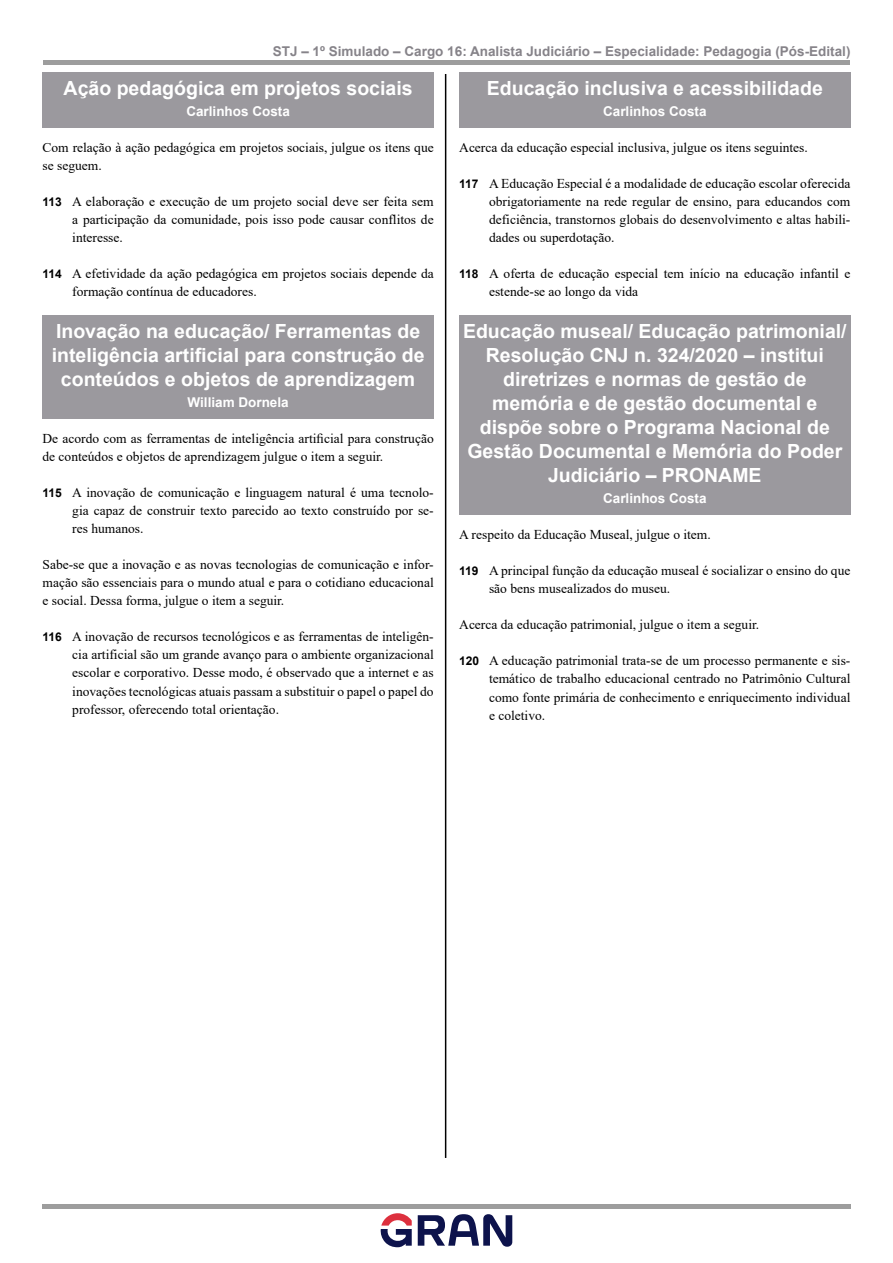
<style>
.page{position:relative;width:893px;height:1263px;background:#fff}
.page>*{position:absolute;margin:0;border:0;box-sizing:border-box;transform-origin:0 0}
.TÍTULO_1_-_PRIMÁRIO__Lei_e_Texto{font:700 19.5px/24px "Arial";color:#fff;text-align:center}
.t1{font:13.5px/18px "Times New Roman";color:#000;text-align:justify}
.t2{font:700 13.5px "Arial";color:#868389}
.TÍTULO_2_-_SECUNDÁRIO{font:700 13.5px "Arial";color:#fff}
.s1{font-family:"Arial";font-weight:700;font-size:12px}
</style>
<div class="page">
<hr style="left:445px;top:74px;width:1px;height:1084px;background:#000">
<div style="left:43px;top:60px;width:807px;height:5px;background:#9d9d9d"></div>
<hr style="left:42px;top:1204px;width:809px;height:4px;background:#9d9d9d">
<svg style="left:381px;top:1213px;width:31px;height:34px"></svg>
<svg style="left:418px;top:1214px;width:94px;height:33px"></svg>
<div style="left:43px;top:73px;width:391px;height:35px;background:#9b999e"></div>
<div style="left:43px;top:98px;width:391px;height:30px;background:#9b999e"></div>
<div style="left:43px;top:316px;width:391px;height:83px;background:#9b999e"></div>
<div style="left:43px;top:389px;width:391px;height:30px;background:#9b999e"></div>
<div style="left:459px;top:73px;width:391px;height:35px;background:#9b999e"></div>
<div style="left:459px;top:98px;width:391px;height:30px;background:#9b999e"></div>
<div style="left:459px;top:316px;width:391px;height:179px;background:#9b999e"></div>
<div style="left:459px;top:485px;width:391px;height:30px;background:#9b999e"></div>
<p class="t2" style="left:273px;top:41px;width:579px">STJ – 1º Simulado – Cargo 16: Analista Judiciário – Especialidade: Pedagogia (Pós-Edital)</p>
<p class="TÍTULO_1_-_PRIMÁRIO__Lei_e_Texto" style="left:64px;top:77px;width:350px">Ação pedagógica em projetos sociais</p>
<p class="TÍTULO_2_-_SECUNDÁRIO" style="left:186px;top:102px;width:105px">Carlinhos Costa</p>
<p class="t1" style="left:43px;top:138px;width:393px">Com relação à ação pedagógica em projetos sociais, julgue os itens que se seguem.</p>
<p class="t1" style="left:72px;top:192px;width:363px;text-indent:-30px"><span class="s1">113</span> A elaboração e execução de um projeto social deve ser feita sem a participação da comunidade, pois isso pode causar conflitos de interesse.</p>
<p class="t1" style="left:72px;top:264px;width:363px;text-indent:-30px"><span class="s1">114</span> A efetividade da ação pedagógica em projetos sociais depende da formação contínua de educadores.</p>
<p class="TÍTULO_1_-_PRIMÁRIO__Lei_e_Texto" style="left:52px;top:320px;width:374px">Inovação na educação/ Ferramentas de inteligência artificial para construção de conteúdos e objetos de aprendizagem</p>
<p class="TÍTULO_2_-_SECUNDÁRIO" style="left:188px;top:393px;width:103px">William Dornela</p>
<p class="t1" style="left:43px;top:429px;width:393px">De acordo com as ferramentas de inteligência artificial para construção de conteúdos e objetos de aprendizagem julgue o item a seguir.</p>
<p class="t1" style="left:72px;top:483px;width:363px;text-indent:-30px"><span class="s1">115</span> A inovação de comunicação e linguagem natural é uma tecnolo&shy;gia capaz de construir texto parecido ao texto construído por se&shy;res humanos.</p>
<p class="t1" style="left:43px;top:555px;width:393px">Sabe-se que a inovação e as novas tecnologias de comunicação e infor&shy;mação são essenciais para o mundo atual e para o cotidiano educacional e social. Dessa forma, julgue o item a seguir.</p>
<p class="t1" style="left:72px;top:627px;width:363px;text-indent:-30px"><span class="s1">116</span> A inovação de recursos tecnológicos e as ferramentas de inteligên&shy;cia artificial são um grande avanço para o ambiente organizacional escolar e corporativo. Desse modo, é observado que a internet e as inovações tecnológicas atuais passam a substituir o papel o papel do professor, oferecendo total orientação.</p>
<p class="TÍTULO_1_-_PRIMÁRIO__Lei_e_Texto" style="left:487px;top:77px;width:338px">Educação inclusiva e acessibilidade</p>
<p class="TÍTULO_2_-_SECUNDÁRIO" style="left:603px;top:102px;width:105px">Carlinhos Costa</p>
<p class="t1" style="left:459px;top:138px;width:350px">Acerca da educação especial inclusiva, julgue os itens seguintes.</p>
<p class="t1" style="left:489px;top:174px;width:363px;text-indent:-30px"><span class="s1">117</span> A Educação Especial é a modalidade de educação escolar oferecida obrigatoriamente na rede regular de ensino, para educandos com deficiência, transtornos globais do desenvolvimento e altas habili&shy;dades ou superdotação.</p>
<p class="t1" style="left:489px;top:264px;width:363px;text-indent:-30px"><span class="s1">118</span> A oferta de educação especial tem início na educação infantil e estende-se ao longo da vida</p>
<p class="TÍTULO_1_-_PRIMÁRIO__Lei_e_Texto" style="left:463px;top:320px;width:385px">Educação museal/ Educação patrimonial/ Resolução CNJ n. 324/2020 – institui diretrizes e normas de gestão de memória e de gestão documental e dispõe sobre o Programa Nacional de Gestão Documental e Memória do Poder Judiciário – PRONAME</p>
<p class="TÍTULO_2_-_SECUNDÁRIO" style="left:603px;top:489px;width:105px">Carlinhos Costa</p>
<p class="t1" style="left:459px;top:525px;width:253px">A respeito da Educação Museal, julgue o item.</p>
<p class="t1" style="left:489px;top:561px;width:363px;text-indent:-30px"><span class="s1">119</span> A principal função da educação museal é socializar o ensino do que são bens musealizados do museu.</p>
<p class="t1" style="left:459px;top:615px;width:301px">Acerca da educação patrimonial, julgue o item a seguir.</p>
<p class="t1" style="left:489px;top:651px;width:363px;text-indent:-30px"><span class="s1">120</span> A educação patrimonial trata-se de um processo permanente e sis&shy;temático de trabalho educacional centrado no Patrimônio Cultural como fonte primária de conhecimento e enriquecimento individual e coletivo.</p>
</div>
